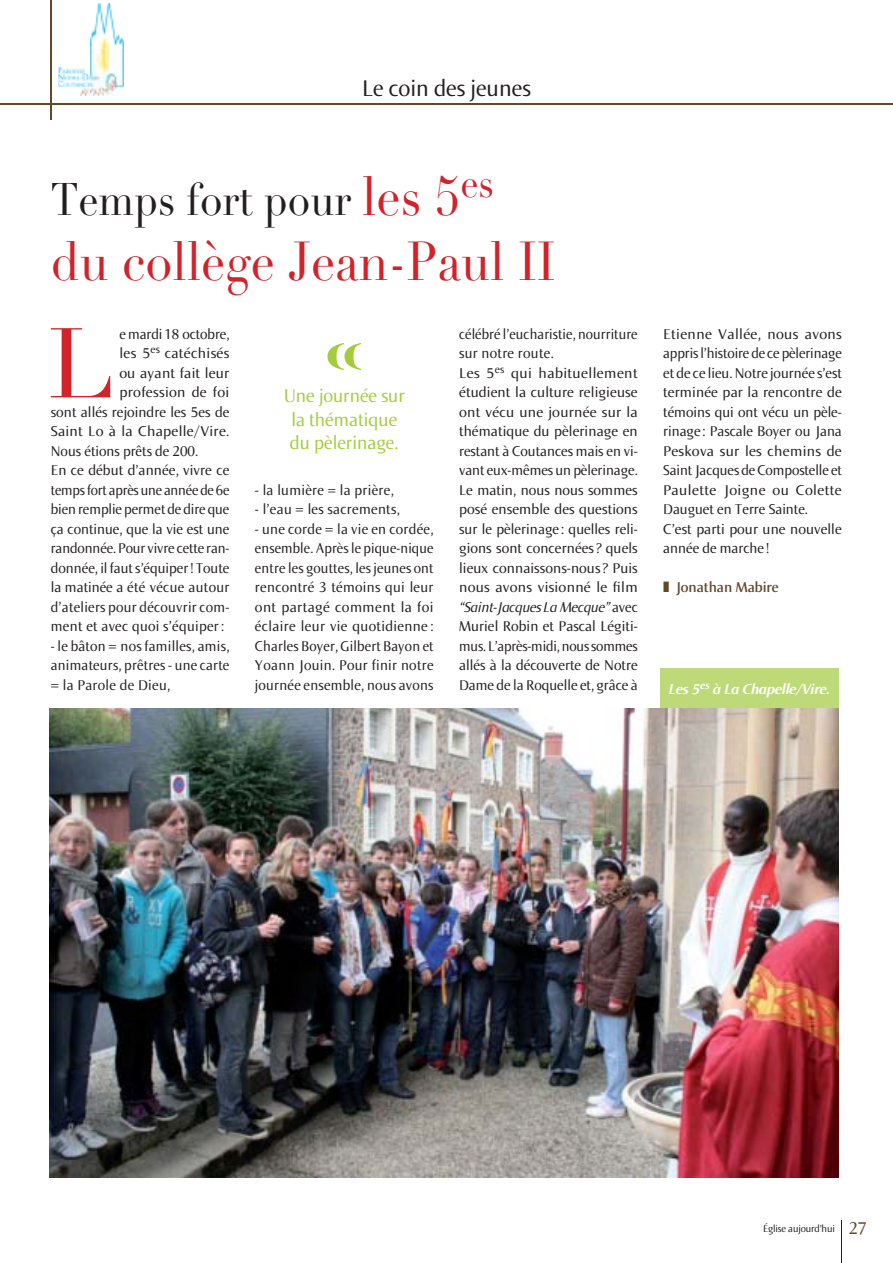
<style>
.page{position:relative;width:893px;height:1263px;background:#fff}
.page>*{position:absolute;margin:0;border:0;box-sizing:border-box;transform-origin:0 0}
.t1{font:97.2px "Didot LH";color:#d2232a}
.t2{font:54px "Didot LH";color:#d2232a;scale:.9 1}
.t3{font:45px "Didot LH";color:#231f20;scale:.9 1}
.t4{font:24px "Norma";color:#231f20}
.t5{font:19.5px/23.4px "Norma";color:#a3cd3c;text-align:center}
.t6{font:15px/19.5px "Norma";letter-spacing:.005em;color:#231f20;text-align:justify}
.t7{font:15px/19.5px "Norma";letter-spacing:.005em;color:#231f20;scale:1.05 1}
.t8{font:italic 700 15px "Norma";letter-spacing:-.01em;color:#fff}
.t9{font:600 15px "Norma";color:#624729}
.t10{font:10.5px "Norma";letter-spacing:-.01em;color:#231f20}
.s1{font-size:54px;color:#d2232a}
.s2{font-style:italic}
.s3{font-size:18px;color:#624729}
</style>
<div class="page">
<hr style="left:841px;top:1220px;width:1px;height:43px;background:#231f20">
<hr style="left:0;top:103px;width:893px;height:1px;background:#624729">
<hr style="left:51px;top:0;width:1px;height:119px;background:#624729">
<img style="left:58px;top:3px;width:66px;height:93px">
<img style="left:50px;top:708px;width:789px;height:470px">
<div style="left:660px;top:668px;width:179px;height:40px;background:#beda78"></div>
<svg style="left:327px;top:343px;width:34px;height:27px"></svg>
<h3 class="t4" style="left:362px;top:79px;width:170px">Le coin des jeunes</h3>
<h3 class="t3" style="left:51px;top:181px;width:494px">Temps fort pour <span class="s1">les 5</span><sup>es</sup></h3>
<h2 class="t2" style="left:51px;top:239px;width:562px">du collège Jean-Paul II</h2>
<h1 class="t1" style="left:48px;top:323px;width:68px">L</h1>
<p class="t6" style="left:119px;top:325px;width:112px">e mardi 18 octobre,</p>
<p class="t7" style="left:119px;top:345px;width:106px">les 5<sup>es</sup> catéchisés</p>
<p class="t7" style="left:119px;top:364px;width:106px">ou ayant fait leur</p>
<p class="t7" style="left:119px;top:384px;width:106px">profession de foi</p>
<p class="t6" style="left:51px;top:403px;width:180px">sont allés rejoindre les 5es de</p>
<p class="t7" style="left:51px;top:423px;width:172px">Saint Lo à la Chapelle/Vire.</p>
<p class="t6" style="left:51px;top:442px;width:149px">Nous étions prêts de 200.</p>
<p class="t6" style="left:51px;top:462px;width:180px">En ce début d’année, vivre ce</p>
<p class="t6" style="left:51px;top:481px;width:180px">temps fort après une année de 6e</p>
<p class="t6" style="left:51px;top:501px;width:180px">bien remplie permet de dire que</p>
<p class="t6" style="left:51px;top:520px;width:180px">ça continue, que la vie est une</p>
<p class="t6" style="left:51px;top:540px;width:180px">randonnée. Pour vivre cette ran-</p>
<p class="t6" style="left:51px;top:559px;width:180px">donnée, il faut s’équiper ! Toute</p>
<p class="t6" style="left:51px;top:579px;width:180px">la matinée a été vécue autour</p>
<p class="t6" style="left:51px;top:598px;width:180px">d’ateliers pour découvrir com-</p>
<p class="t6" style="left:51px;top:618px;width:175px">ment et avec quoi s’équiper :</p>
<p class="t6" style="left:51px;top:637px;width:180px">- le bâton = nos familles, amis, animateurs, prêtres - une carte = la Parole de Dieu,</p>
<h3 class="t5" style="left:284px;top:386px;width:123px">Une journée sur la thématique du pèlerinage.</h3>
<p class="t6" style="left:255px;top:481px;width:140px">- la lumière = la prière,</p>
<p class="t6" style="left:255px;top:501px;width:146px">- l’eau = les sacrements,</p>
<p class="t6" style="left:255px;top:520px;width:180px">- une corde = la vie en cordée, ensemble. Après le pique-nique entre les gouttes, les jeunes ont rencontré 3 témoins qui leur ont partagé comment la foi éclaire leur vie quotidienne :<br>Charles Boyer, Gilbert Bayon et Yoann Jouin. Pour finir notre journée ensemble, nous avons</p>
<p class="t6" style="left:459px;top:325px;width:180px;text-align:left">célébré l’eucharistie, nourriture sur notre route.<br>Les 5<sup>es</sup> qui habituellement étudient la culture religieuse ont vécu une journée sur la thématique du pèlerinage en restant à Coutances mais en vi&shy;vant eux-mêmes un pèlerinage.<br>Le matin, nous nous sommes posé ensemble des questions sur le pèlerinage : quelles reli&shy;gions sont concernées ? quels lieux connaissons-nous ? Puis nous avons visionné le film <span class="s2">“Saint-Jacques La Mecque”</span> avec<br>Muriel Robin et Pascal Légiti&shy;mus. L’après-midi, nous sommes allés à la découverte de Notre<br>Dame de la Roquelle et, grâce à</p>
<p class="t7" style="left:663px;top:325px;width:172px">Etienne Vallée, nous avons appris l’histoire de ce pèlerinage et de ce lieu. Notre journée s’est terminée par la rencontre de témoins qui ont vécu un pèle&shy;rinage : Pascale Boyer ou Jana<br>Peskova sur les chemins de<br>Saint Jacques de Compostelle et<br>Paulette Joigne ou Colette<br>Dauguet en Terre Sainte.<br>C’est parti pour une nouvelle année de marche !</p>
<p class="t9" style="left:663px;top:581px;width:117px">❚ Jonathan Mabire</p>
<p class="t8" style="left:669px;top:684px;width:163px">Les 5<sup>es</sup> à La Chapelle/Vire.</p>
<p class="t10" style="left:763px;top:1225px;width:105px">Église aujourd’hui <span class="s3">27</span></p>
</div>
